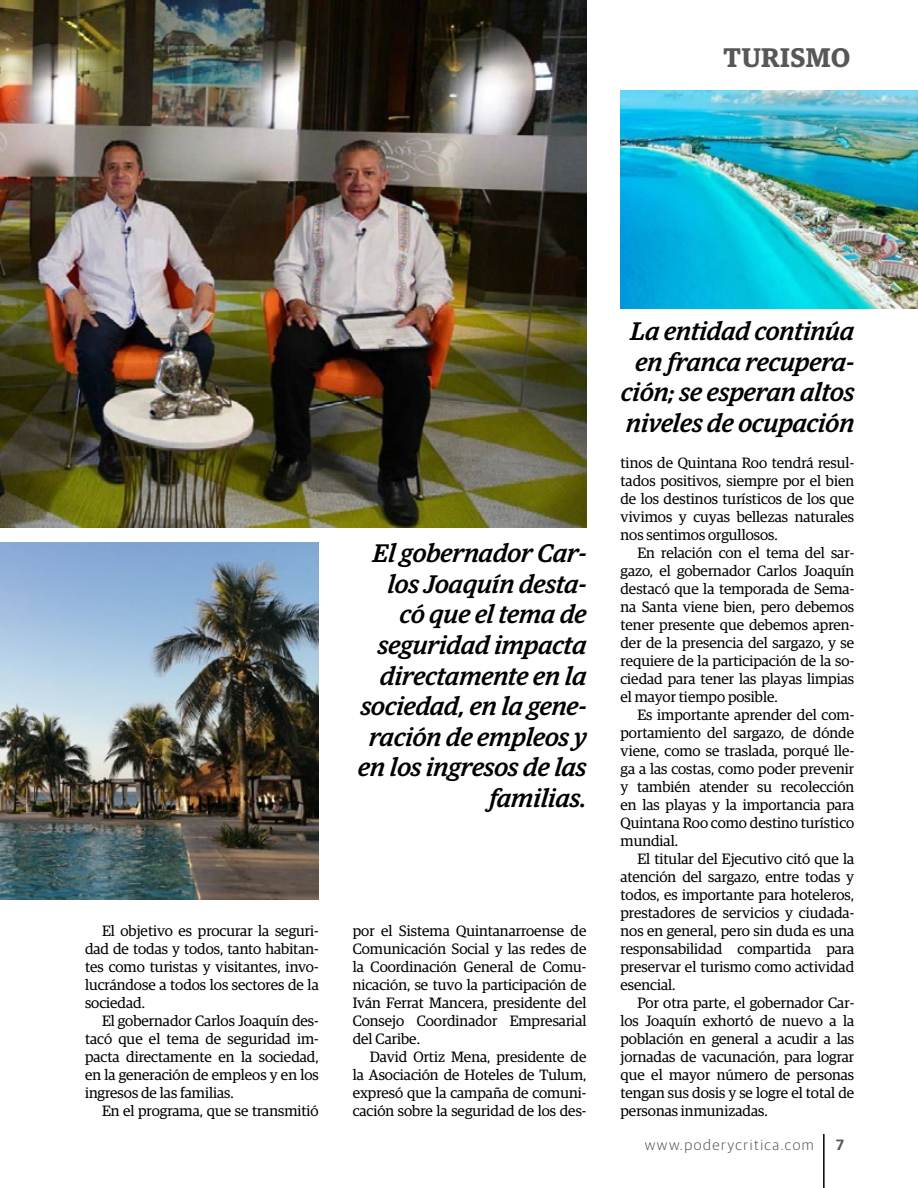
<style>
.page{position:relative;width:918px;height:1188px;background:#fff}
.page>*{position:absolute;margin:0;border:0;box-sizing:border-box;transform-origin:0 0}
.t1{font:600 27px "Guardian Egyp";letter-spacing:.02em;color:#575756}
.t2{font:italic 500 25.5px/30.6px "Guardian Egyp";color:#000;text-align:center}
.t3{font:15px/18px "Guardian Egyp";color:#000;text-align:justify}
.t4{font:300 15px "Guardian Sans";letter-spacing:.1em;color:#575756}
.t5{font:600 15px "Guardian Sans";color:#575756}
</style>
<div class="page">
<hr style="left:823px;top:1134px;width:2px;height:54px;background:#000">
<img style="left:0;top:0;width:586px;height:528px">
<img style="left:0;top:542px;width:319px;height:358px">
<img style="left:621px;top:90px;width:297px;height:218px">
<h1 class="t1" style="left:724px;top:38px;width:128px">TURISMO</h1>
<p class="t3" style="left:85px;top:921px;width:235px;text-indent:17px">El objetivo es procurar la seguri&shy;dad de todas y todos, tanto habitan&shy;tes como turistas y visitantes, invo&shy;lucrándose a todos los sectores de la sociedad.</p>
<p class="t3" style="left:85px;top:1011px;width:235px;text-indent:17px">El gobernador Carlos Joaquín des&shy;tacó que el tema de seguridad im&shy;pacta directamente en la sociedad, en la generación de empleos y en los ingresos de las familias.</p>
<p class="t3" style="left:102px;top:1101px;width:218px">En el programa, que se transmitió</p>
<h2 class="t2" style="left:358px;top:536px;width:230px;text-align:right">El gobernador Car&shy;los Joaquín desta&shy;có que el tema de seguridad impacta directamente en la sociedad, en la gene&shy;ración de empleos y en los ingresos de las familias.</h2>
<p class="t3" style="left:353px;top:921px;width:235px">por el Sistema Quintanarroense de Comunicación Social y las redes de la Coordinación General de Comu&shy;nicación, se tuvo la participación de Iván Ferrat Mancera, presidente del Consejo Coordinador Empresarial del Caribe.</p>
<p class="t3" style="left:353px;top:1047px;width:235px;text-indent:17px">David Ortiz Mena, presidente de la Asociación de Hoteles de Tulum, expresó que la campaña de comuni&shy;cación sobre la seguridad de los des-</p>
<h2 class="t2" style="left:621px;top:314px;width:234px">La entidad continúa en franca recupera&shy;ción; se esperan altos niveles de ocupación</h2>
<p class="t3" style="left:621px;top:453px;width:235px">tinos de Quintana Roo tendrá resul&shy;tados positivos, siempre por el bien de los destinos turísticos de los que vivimos y cuyas bellezas naturales nos sentimos orgullosos.</p>
<p class="t3" style="left:621px;top:543px;width:235px;text-indent:17px">En relación con el tema del sar&shy;gazo, el gobernador Carlos Joaquín destacó que la temporada de Sema&shy;na Santa viene bien, pero debemos tener presente que debemos apren&shy;der de la presencia del sargazo, y se requiere de la participación de la so&shy;ciedad para tener las playas limpias el mayor tiempo posible.</p>
<p class="t3" style="left:621px;top:705px;width:235px;text-indent:17px">Es importante aprender del com&shy;portamiento del sargazo, de dónde viene, como se traslada, porqué lle&shy;ga a las costas, como poder prevenir y también atender su recolección en las playas y la importancia para Quintana Roo como destino turístico mundial.</p>
<p class="t3" style="left:621px;top:849px;width:235px;text-indent:17px">El titular del Ejecutivo citó que la atención del sargazo, entre todas y todos, es importante para hoteleros, prestadores de servicios y ciudada&shy;nos en general, pero sin duda es una responsabilidad compartida para preservar el turismo como actividad esencial.</p>
<p class="t3" style="left:621px;top:993px;width:235px;text-indent:17px">Por otra parte, el gobernador Car&shy;los Joaquín exhortó de nuevo a la población en general a acudir a las jornadas de vacunación, para lograr que el mayor número de personas tengan sus dosis y se logre el total de personas inmunizadas.</p>
<p class="t4" style="left:645px;top:1134px;width:171px">www.poderycritica.com</p>
<p class="t5" style="left:836px;top:1134px;width:9px">7</p>
</div>
